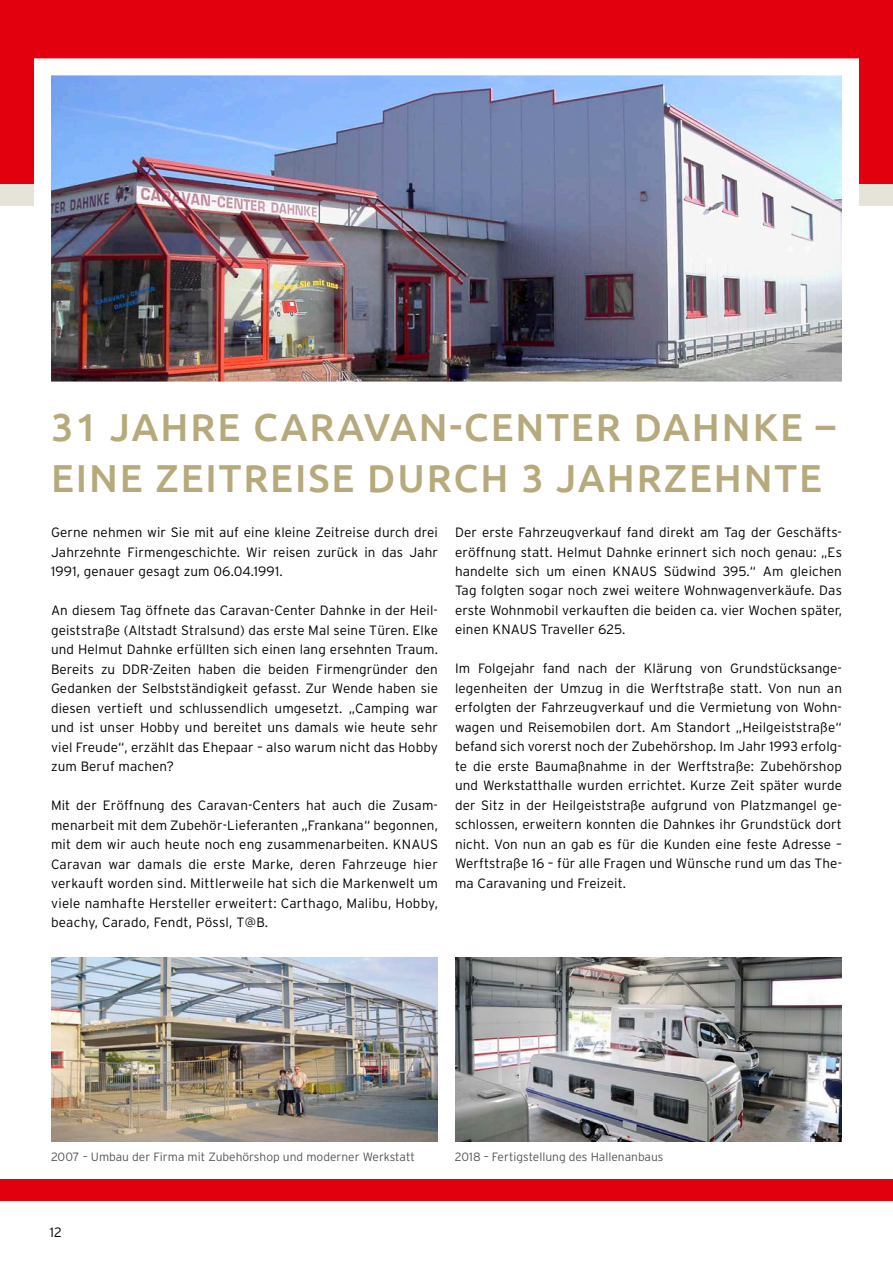
<style>
.page{position:relative;width:893px;height:1263px;background:#fff}
.page>*{position:absolute;margin:0;border:0;box-sizing:border-box;transform-origin:0 0}
.t1{font:500 39px/51px "Ubuntu";letter-spacing:.05em;color:#b6aa7c}
.t2{font:300 13.5px/19.5px "Interstate";letter-spacing:.01em;color:#000;text-align:justify}
.t3{font:300 12px "Interstate";color:#555}
</style>
<div class="page">
<div style="left:0;top:0;width:893px;height:186px;background:#e3000e"></div>
<div style="left:0;top:1179px;width:893px;height:21px;background:#e3000e"></div>
<div style="left:0;top:184px;width:893px;height:22px;background:#e6e3d8"></div>
<img style="left:34px;top:58px;width:825px;height:324px">
<img style="left:455px;top:957px;width:387px;height:185px">
<img style="left:51px;top:957px;width:387px;height:185px">
<h1 class="t1" style="left:51px;top:400px;width:786px">31 JAHRE CARAVAN-CENTER DAHNKE –<br>EINE ZEITREISE DURCH 3 JAHRZEHNTE</h1>
<p class="t2" style="left:51px;top:522px;width:388px">Gerne nehmen wir Sie mit auf eine kleine Zeitreise durch drei Jahrzehnte Firmengeschichte. Wir reisen zurück in das Jahr 1991, genauer gesagt zum 06.04.1991.</p>
<p class="t2" style="left:51px;top:600px;width:388px">An diesem Tag öffnete das Caravan-Center Dahnke in der Heil&shy;geiststraße (Altstadt Stralsund) das erste Mal seine Türen. Elke und Helmut Dahnke erfüllten sich einen lang ersehnten Traum.<br>Bereits zu DDR-Zeiten haben die beiden Firmengründer den Gedanken der Selbstständigkeit gefasst. Zur Wende haben sie diesen vertieft und schlussendlich umgesetzt. „Camping war und ist unser Hobby und bereitet uns damals wie heute sehr viel Freude“, erzählt das Ehepaar – also warum nicht das Hobby zum Beruf machen?</p>
<p class="t2" style="left:51px;top:795px;width:388px">Mit der Eröffnung des Caravan-Centers hat auch die Zusam&shy;menarbeit mit dem Zubehör-Lieferanten „Frankana“ begonnen, mit dem wir auch heute noch eng zusammenarbeiten. KNAUS Caravan war damals die erste Marke, deren Fahrzeuge hier verkauft worden sind. Mittlerweile hat sich die Markenwelt um viele namhafte Hersteller erweitert: Carthago, Malibu, Hobby, beachy, Carado, Fendt, Pössl, T@B.</p>
<p class="t2" style="left:455px;top:522px;width:388px">Der erste Fahrzeugverkauf fand direkt am Tag der Geschäfts&shy;eröffnung statt. Helmut Dahnke erinnert sich noch genau: „Es handelte sich um einen KNAUS Südwind 395.“ Am gleichen Tag folgten sogar noch zwei weitere Wohnwagenverkäufe. Das erste Wohnmobil verkauften die beiden ca. vier Wochen später, einen KNAUS Traveller 625.</p>
<p class="t2" style="left:455px;top:659px;width:388px">Im Folgejahr fand nach der Klärung von Grundstücksange&shy;legenheiten der Umzug in die Werftstraße statt. Von nun an erfolgten der Fahrzeugverkauf und die Vermietung von Wohn&shy;wagen und Reisemobilen dort. Am Standort „Heilgeiststraße“ befand sich vorerst noch der Zubehörshop. Im Jahr 1993 erfolg&shy;te die erste Baumaßnahme in der Werftstraße: Zubehörshop und Werkstatthalle wurden errichtet. Kurze Zeit später wurde der Sitz in der Heilgeiststraße aufgrund von Platzmangel ge&shy;schlossen, erweitern konnten die Dahnkes ihr Grundstück dort nicht. Von nun an gab es für die Kunden eine feste Adresse – Werftstraße 16 – für alle Fragen und Wünsche rund um das The&shy;ma Caravaning und Freizeit.</p>
<p class="t3" style="left:51px;top:1150px;width:365px">2007 – Umbau der Firma mit Zubehörshop und moderner Werkstatt</p>
<p class="t3" style="left:455px;top:1150px;width:210px">2018 – Fertigstellung des Hallenanbaus</p>
<p class="t2" style="left:50px;top:1222px;width:13px">12</p>
</div>
